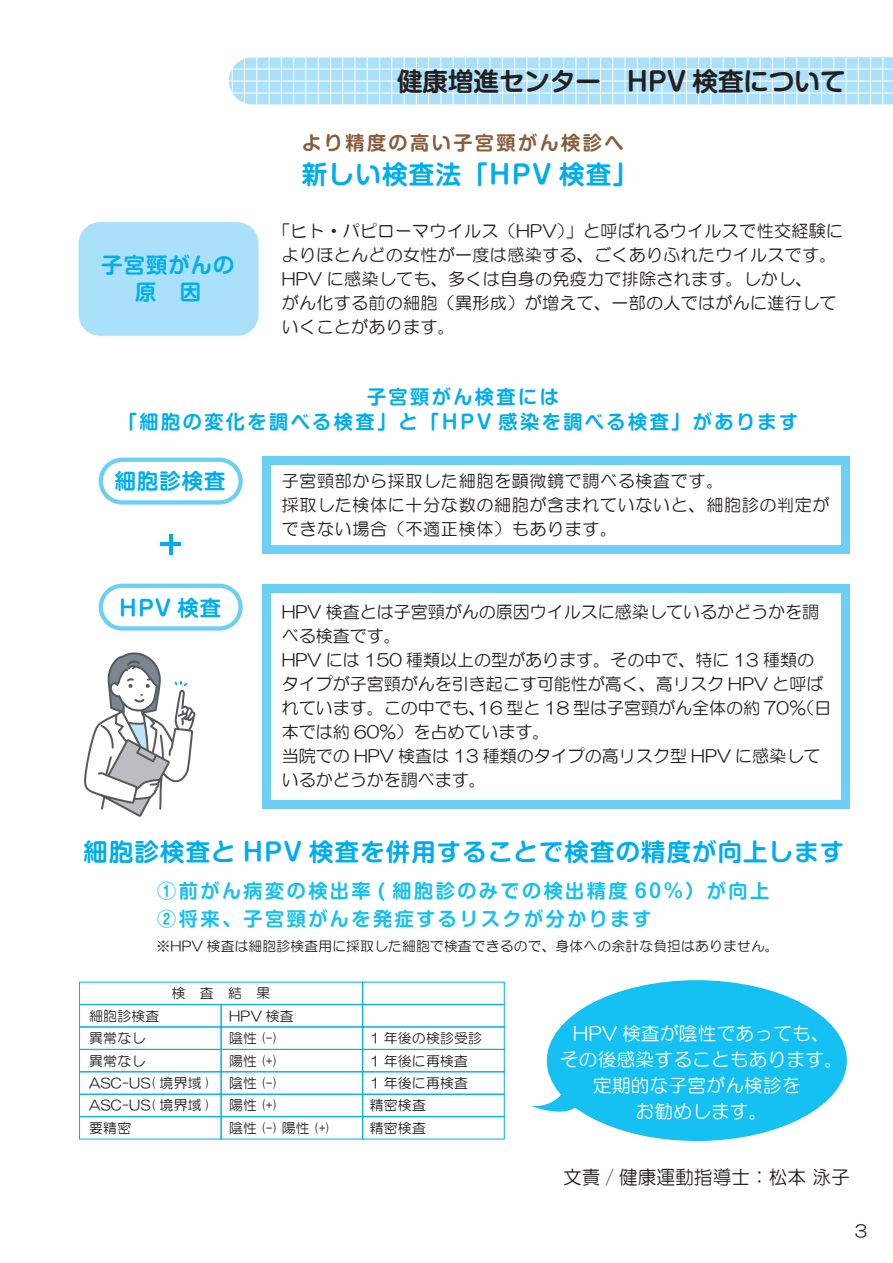
<style>
.page{position:relative;width:893px;height:1263px;background:#fff}
.page>*{position:absolute;margin:0;border:0;box-sizing:border-box;transform-origin:0 0}
.t1{font:700 25.5px "Shin M Go Pro De";color:#231f20}
.t2{font:700 25.5px "Shin M Go Pro De";letter-spacing:.05em;color:#00aeef}
.t3{font:700 24.3px "Shin M Go Pro De";letter-spacing:.05em;color:#00aeef}
.t4{font:700 21.3px/26.7px "Shin M Go Pro De";letter-spacing:.05em;color:#00aeef;text-align:center}
.t5{font:700 19.2px/28px "Shin M Go Pro De";letter-spacing:.13em;color:#15c0f2}
.t6{font:700 19.2px/25px "Shin M Go Pro De";letter-spacing:.13em;color:#00aeef;text-align:center}
.t7{font:19.2px "HG Maru Gothic MPRO";color:#231f20}
.t8{font:700 19.2px "Shin M Go Pro De";letter-spacing:.13em;color:#8a5d3b}
.t9{font:18.45px/26.1px "HG Maru Gothic MPRO";letter-spacing:.02em;color:#fff;text-align:center}
.t10{font:16.95px/24px "HG Maru Gothic MPRO";color:#231f20}
.t11{font:16.95px/24px "HG Maru Gothic MPRO";letter-spacing:.02em;color:#231f20}
.t12{font:16.95px/24px "HG Maru Gothic MPRO";letter-spacing:.04em;color:#231f20}
.t13{font:13.8px/22.4px "HG Maru Gothic MPRO";letter-spacing:.02em;color:#231f20}
.t14{font:13.65px "HG Maru Gothic MPRO";letter-spacing:.02em;color:#231f20}
</style>
<div class="page">
<div style="left:79px;top:222px;width:180px;height:114px;background:#aae0f9;border-radius:21px"></div>
<svg style="left:229px;top:57px;width:664px;height:47px"></svg>
<hr style="left:760px;top:57px;width:1px;height:47px;background:#fff">
<hr style="left:229px;top:93px;width:664px;height:1px;background:#fff">
<hr style="left:229px;top:81px;width:664px;height:1px;background:#fff">
<hr style="left:229px;top:69px;width:664px;height:1px;background:#fff">
<hr style="left:229px;top:57px;width:557px;height:1px;background:#fff">
<hr style="left:747px;top:57px;width:1px;height:47px;background:#fff">
<hr style="left:735px;top:57px;width:1px;height:47px;background:#fff">
<hr style="left:723px;top:57px;width:1px;height:47px;background:#fff">
<hr style="left:711px;top:57px;width:1px;height:47px;background:#fff">
<hr style="left:698px;top:57px;width:1px;height:47px;background:#fff">
<hr style="left:686px;top:57px;width:1px;height:47px;background:#fff">
<hr style="left:674px;top:57px;width:1px;height:47px;background:#fff">
<hr style="left:662px;top:57px;width:1px;height:47px;background:#fff">
<hr style="left:649px;top:57px;width:1px;height:47px;background:#fff">
<hr style="left:870px;top:57px;width:1px;height:47px;background:#fff">
<hr style="left:858px;top:57px;width:1px;height:47px;background:#fff">
<hr style="left:846px;top:57px;width:1px;height:47px;background:#fff">
<hr style="left:833px;top:57px;width:1px;height:47px;background:#fff">
<hr style="left:821px;top:57px;width:1px;height:47px;background:#fff">
<hr style="left:883px;top:57px;width:1px;height:47px;background:#fff">
<hr style="left:809px;top:57px;width:1px;height:47px;background:#fff">
<hr style="left:797px;top:57px;width:1px;height:47px;background:#fff">
<hr style="left:784px;top:57px;width:1px;height:47px;background:#fff">
<hr style="left:772px;top:57px;width:1px;height:47px;background:#fff">
<hr style="left:637px;top:57px;width:1px;height:47px;background:#fff">
<hr style="left:625px;top:57px;width:1px;height:47px;background:#fff">
<hr style="left:612px;top:57px;width:1px;height:47px;background:#fff">
<hr style="left:600px;top:57px;width:1px;height:47px;background:#fff">
<hr style="left:588px;top:57px;width:1px;height:47px;background:#fff">
<hr style="left:576px;top:57px;width:1px;height:47px;background:#fff">
<hr style="left:563px;top:57px;width:1px;height:47px;background:#fff">
<hr style="left:551px;top:57px;width:1px;height:47px;background:#fff">
<hr style="left:539px;top:57px;width:1px;height:47px;background:#fff">
<hr style="left:527px;top:57px;width:1px;height:47px;background:#fff">
<hr style="left:514px;top:57px;width:1px;height:47px;background:#fff">
<hr style="left:502px;top:57px;width:1px;height:47px;background:#fff">
<hr style="left:490px;top:57px;width:1px;height:47px;background:#fff">
<hr style="left:477px;top:57px;width:1px;height:47px;background:#fff">
<hr style="left:465px;top:57px;width:1px;height:47px;background:#fff">
<hr style="left:453px;top:57px;width:1px;height:47px;background:#fff">
<hr style="left:441px;top:57px;width:1px;height:47px;background:#fff">
<hr style="left:428px;top:57px;width:1px;height:47px;background:#fff">
<hr style="left:416px;top:57px;width:1px;height:47px;background:#fff">
<hr style="left:404px;top:57px;width:1px;height:47px;background:#fff">
<hr style="left:392px;top:57px;width:1px;height:47px;background:#fff">
<hr style="left:379px;top:57px;width:1px;height:47px;background:#fff">
<hr style="left:367px;top:57px;width:1px;height:47px;background:#fff">
<hr style="left:355px;top:57px;width:1px;height:47px;background:#fff">
<hr style="left:342px;top:57px;width:1px;height:47px;background:#fff">
<hr style="left:330px;top:57px;width:1px;height:47px;background:#fff">
<hr style="left:318px;top:57px;width:1px;height:47px;background:#fff">
<hr style="left:306px;top:57px;width:1px;height:47px;background:#fff">
<hr style="left:293px;top:57px;width:1px;height:47px;background:#fff">
<hr style="left:281px;top:57px;width:1px;height:47px;background:#fff">
<hr style="left:269px;top:57px;width:1px;height:47px;background:#fff">
<hr style="left:257px;top:57px;width:1px;height:47px;background:#fff">
<hr style="left:244px;top:57px;width:1px;height:47px;background:#fff">
<hr style="left:232px;top:57px;width:1px;height:47px;background:#fff">
<div style="left:841px;top:457px;width:9px;height:97px;background:#6bcff6"></div>
<div style="left:263px;top:457px;width:8px;height:97px;background:#6bcff6"></div>
<div style="left:263px;top:457px;width:586px;height:8px;background:#6bcff6"></div>
<div style="left:263px;top:546px;width:586px;height:8px;background:#6bcff6"></div>
<div style="left:841px;top:584px;width:9px;height:224px;background:#6bcff6"></div>
<div style="left:263px;top:584px;width:8px;height:224px;background:#6bcff6"></div>
<div style="left:263px;top:584px;width:586px;height:8px;background:#6bcff6"></div>
<div style="left:263px;top:801px;width:586px;height:8px;background:#6bcff6"></div>
<hr style="left:160px;top:542px;width:21px;height:4px;background:#00aeef">
<hr style="left:169px;top:534px;width:4px;height:20px;background:#00aeef">
<div style="left:99px;top:458px;width:144px;height:47px;border:4px solid #6bcff6;border-radius:21px"></div>
<div style="left:99px;top:584px;width:144px;height:47px;border:4px solid #6bcff6;border-radius:21px"></div>
<svg style="left:84px;top:652px;width:112px;height:165px"></svg>
<div style="left:79px;top:982px;width:284px;height:23px;border:1px solid #00aeef"></div>
<div style="left:79px;top:1026px;width:142px;height:24px;border:1px solid #00aeef"></div>
<div style="left:79px;top:1049px;width:142px;height:23px;border:1px solid #00aeef"></div>
<div style="left:79px;top:1071px;width:142px;height:23px;border:1px solid #00aeef"></div>
<div style="left:79px;top:1094px;width:142px;height:23px;border:1px solid #00aeef"></div>
<div style="left:79px;top:1116px;width:142px;height:23px;border:1px solid #00aeef"></div>
<div style="left:221px;top:1004px;width:142px;height:23px;border:1px solid #00aeef"></div>
<div style="left:221px;top:1026px;width:142px;height:24px;border:1px solid #00aeef"></div>
<div style="left:221px;top:1049px;width:142px;height:23px;border:1px solid #00aeef"></div>
<div style="left:221px;top:1071px;width:142px;height:23px;border:1px solid #00aeef"></div>
<div style="left:221px;top:1094px;width:142px;height:23px;border:1px solid #00aeef"></div>
<div style="left:221px;top:1116px;width:142px;height:23px;border:1px solid #00aeef"></div>
<div style="left:362px;top:982px;width:143px;height:23px;border:1px solid #00aeef"></div>
<div style="left:362px;top:1026px;width:143px;height:24px;border:1px solid #00aeef"></div>
<div style="left:362px;top:1049px;width:143px;height:23px;border:1px solid #00aeef"></div>
<div style="left:362px;top:1071px;width:143px;height:23px;border:1px solid #00aeef"></div>
<div style="left:362px;top:1094px;width:143px;height:23px;border:1px solid #00aeef"></div>
<div style="left:362px;top:1116px;width:143px;height:23px;border:1px solid #00aeef"></div>
<div style="left:547px;top:980px;width:300px;height:161px;background:#15c0f2;border-radius:50%"></div>
<svg style="left:531px;top:1088px;width:45px;height:24px"></svg>
<h1 class="t1" style="left:397px;top:61px;width:450px">健康増進センター　HPV 検査について</h1>
<p class="t8" style="left:302px;top:127px;width:323px">より精度の高い子宮頸がん検診へ</p>
<p class="t4" style="left:102px;top:249px;width:134px">子宮頸がんの原　因</p>
<h1 class="t2" style="left:302px;top:154px;width:338px">新しい検査法「HPV 検査」</h1>
<p class="t11" style="left:282px;top:219px;width:563px;text-indent:-9px">「ヒト・パピローマウイルス（HPV）」と呼ばれるウイルスで性交経験によりほとんどの女性が一度は感染する、ごくありふれたウイルスです。<br>HPV に感染しても、多くは自身の免疫力で排除されます。しかし、<br>がん化する前の細胞（異形成）が増えて、一部の人ではがんに進行していくことがあります。</p>
<p class="t6" style="left:118px;top:382px;width:682px">子宮頸がん検査には<br>「細胞の変化を調べる検査」と「HPV 感染を調べる検査」があります</p>
<p class="t4" style="left:115px;top:465px;width:112px">細胞診検査</p>
<p class="t4" style="left:119px;top:592px;width:103px">HPV 検査</p>
<p class="t12" style="left:282px;top:469px;width:549px">子宮頸部から採取した細胞を顕微鏡で調べる検査です。<br>採取した検体に十分な数の細胞が含まれていないと、細胞診の判定ができない場合（不適正検体）もあります。</p>
<p class="t10" style="left:282px;top:600px;width:551px">HPV 検査とは子宮頸がんの原因ウイルスに感染しているかどうかを調べる検査です。<br>HPV には 150 種類以上の型があります。その中で、特に 13 種類のタイプが子宮頸がんを引き起こす可能性が高く、高リスク HPV と呼ばれています。この中でも、16 型と 18 型は子宮頸がん全体の約 70％（日本では約 60％）を占めています。<br>当院での HPV 検査は 13 種類のタイプの高リスク型 HPV に感染しているかどうかを調べます。</p>
<h2 class="t3" style="left:84px;top:832px;width:762px">細胞診検査と HPV 検査を併用することで検査の精度が向上します</h2>
<p class="t5" style="left:157px;top:875px;width:613px">①前がん病変の検出率 ( 細胞診のみでの検出精度 60％）が向上<br>②将来、子宮頸がんを発症するリスクが分かります</p>
<p class="t14" style="left:157px;top:939px;width:624px">※HPV 検査は細胞診検査用に採取した細胞で検査できるので、身体への余計な負担はありません。</p>
<p class="t13" style="left:229px;top:981px;width:66px;line-height:23.7px;text-indent:-57px">検　査　結　果<br>HPV 検査</p>
<p class="t13" style="left:229px;top:1027px;width:103px">陰性 (-)<br>陽性 (+)<br>陰性 (-)<br>陽性 (+)<br>陰性 (-) 陽性 (+)</p>
<p class="t13" style="left:370px;top:1027px;width:114px">1 年後の検診受診<br>1 年後に再検査<br>1 年後に再検査精密検査<br>精密検査</p>
<p class="t9" style="left:560px;top:1020px;width:284px">HPV 検査が陰性であっても、<br>その後感染することもあります。定期的な子宮がん検診を<br>お勧めします。</p>
<p class="t13" style="left:89px;top:1005px;width:123px">細胞診検査<br>異常なし<br>異常なし<br>ASC-US( 境界域 )<br>ASC-US( 境界域 )要精密</p>
<p class="t7" style="left:563px;top:1167px;width:288px">文責 / 健康運動指導士：松本 泳子</p>
<p class="t11" style="left:855px;top:1219px;width:14px">3</p>
</div>
